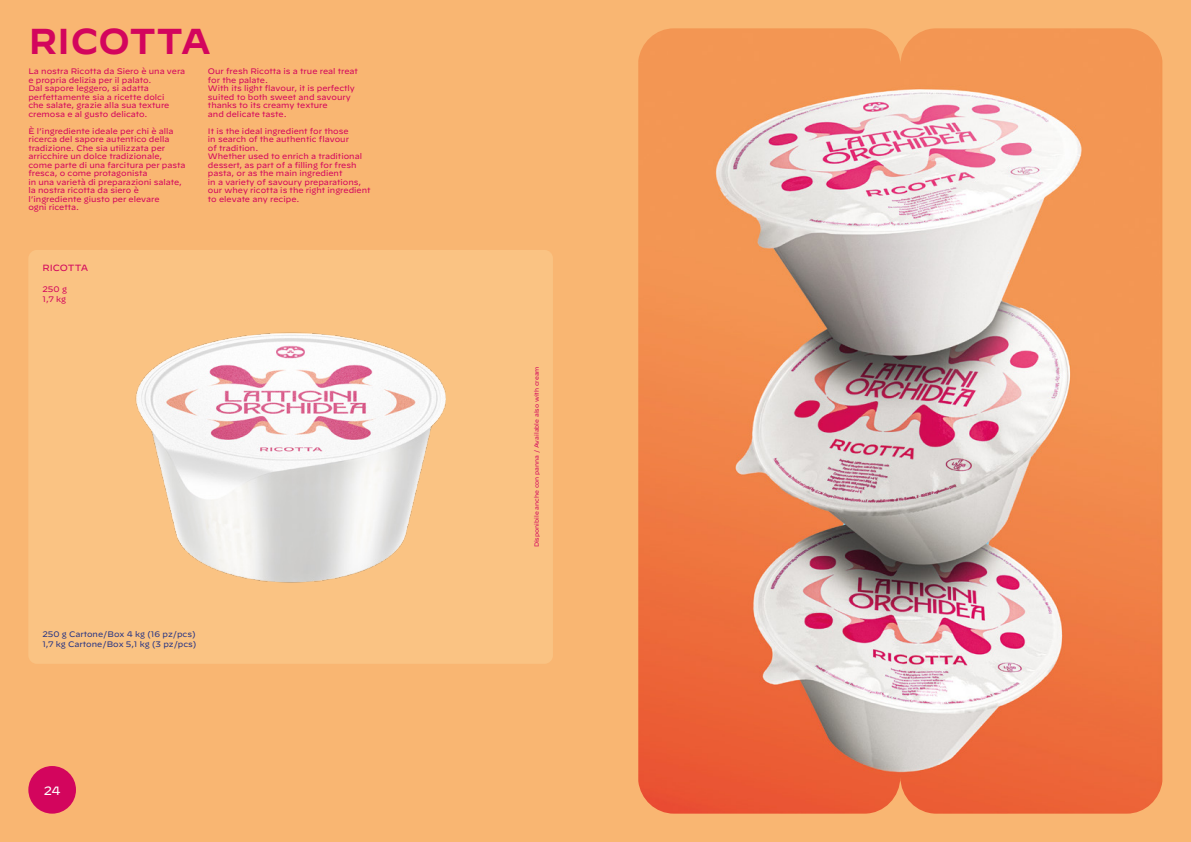
<style>
.page{position:relative;width:1191px;height:842px;background:#f9b672}
.page>*{position:absolute;margin:0;border:0;box-sizing:border-box;transform-origin:0 0}
.t1{font:600 36px "Decimal";letter-spacing:-.005em;color:#d3055d}
.t2{font:12px "Decimal";color:#fff}
.t3{font:9px "Decimal";letter-spacing:-.005em;color:#d3055d}
.t4{font:8px/8.5px "Decimal";color:#d3055d}
.t5{font:8px/10px "Decimal";color:#283583}
.t6{font:6px "Decimal";color:#d3055d}
</style>
<div class="page">
<div style="left:28px;top:766px;width:48px;height:48px;background:#d3055d;border-radius:50%"></div>
<div style="left:28px;top:250px;width:525px;height:414px;background:#fac383;border-radius:9px"></div>
<img style="left:135px;top:332px;width:311px;height:251px">
<img style="left:638px;top:28px;width:524px;height:786px">
<h1 class="t1" style="left:28px;top:7px;width:184px">RICOTTA</h1>
<p class="t4" style="left:28px;top:67px;width:158px">La nostra Ricotta da Siero è una vera e propria delizia per il palato.<br>Dal sapore leggero, si adatta perfettamente sia a ricette dolci<br>che salate, grazie alla sua texture cremosa e al gusto delicato.</p>
<p class="t4" style="left:28px;top:127px;width:159px">È l’ingrediente ideale per chi è alla ricerca del sapore autentico della tradizione. Che sia utilizzata per arricchire un dolce tradizionale, come parte di una farcitura per pasta fresca, o come protagonista<br>in una varietà di preparazioni salate, la nostra ricotta da siero è l’ingrediente giusto per elevare<br>ogni ricetta.</p>
<p class="t3" style="left:43px;top:263px;width:47px">RICOTTA</p>
<p class="t4" style="left:43px;top:284px;width:26px;line-height:10px">250 g<br>1,7 kg</p>
<p class="t4" style="left:208px;top:67px;width:152px">Our fresh Ricotta is a true real treat for the palate.<br>With its light flavour, it is perfectly suited to both sweet and savoury thanks to its creamy texture<br>and delicate taste.</p>
<p class="t4" style="left:208px;top:127px;width:164px">It is the ideal ingredient for those<br>in search of the authentic flavour<br>of tradition.<br>Whether used to enrich a traditional dessert, as part of a filling for fresh pasta, or as the main ingredient<br>in a variety of savoury preparations, our whey ricotta is the right ingredient to elevate any recipe.</p>
<p class="t5" style="left:42px;top:629px;width:156px">250 g Cartone/Box 4 kg (16 pz/pcs)<br>1,7 kg Cartone/Box 5,1 kg (3 pz/pcs)</p>
<h2 class="t2" style="left:44px;top:783px;width:18px">24</h2>
<p class="t6" style="left:533px;top:547px;width:183px;rotate:-90deg">Disponibile anche con panna / Available also with cream</p>
</div>
